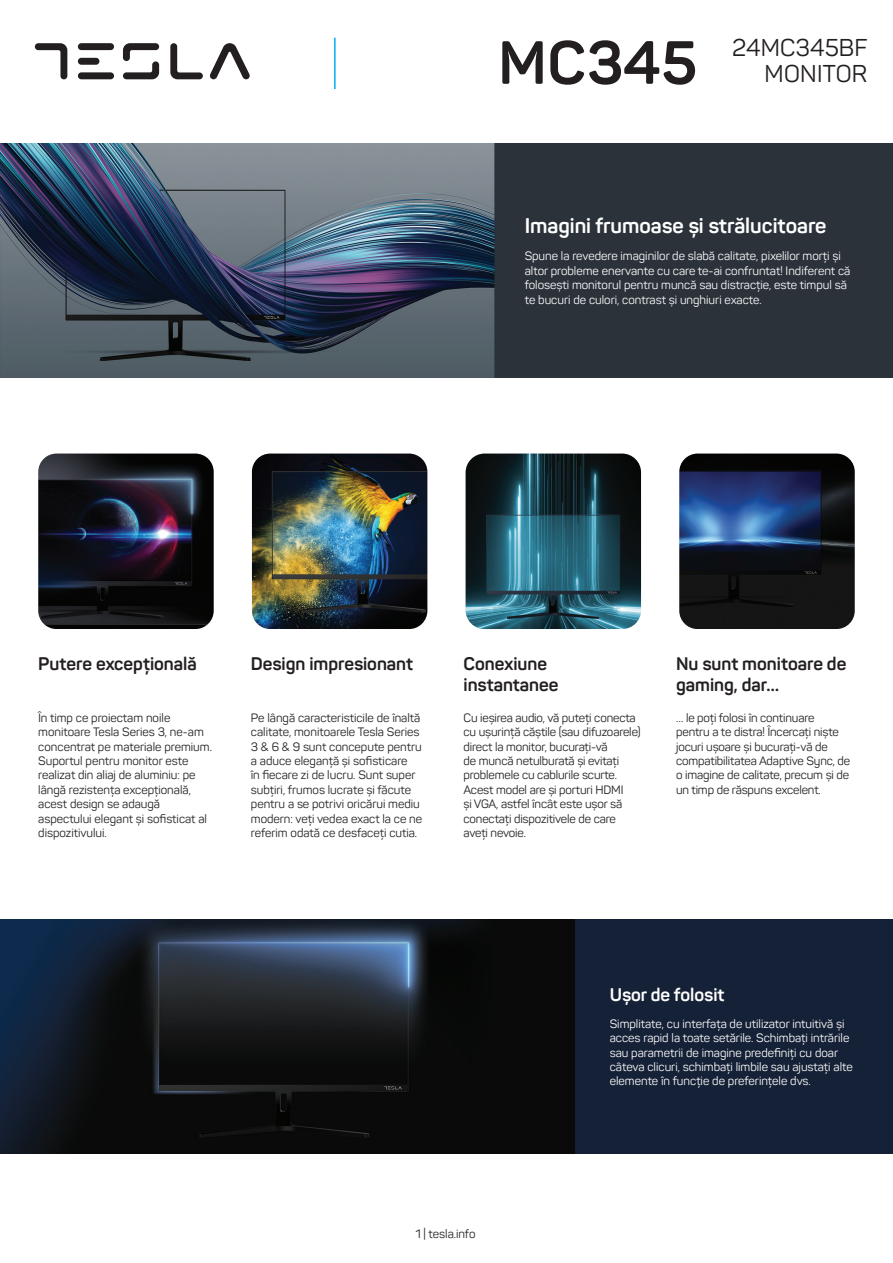
<style>
.page{position:relative;width:893px;height:1263px;background:#fff}
.page>*{position:absolute;margin:0;border:0;box-sizing:border-box;transform-origin:0 0}
.Serija{font:700 60px "Panton";letter-spacing:.005em;color:#231f20}
.Oznaka_modela{font:24px "Panton";letter-spacing:.005em;color:#231f20}
.Naslov_14_pt{font:700 21px "Panton";color:#fff}
.Naslov{font:700 18px/21.6px "Panton";color:#231f20}
.Naslov-2{font:700 18px "Panton";color:#fff}
.Txt{font:12px/14.4px "Panton";letter-spacing:-.005em;color:#231f20}
.Txt_8_pt{font:12px/14.4px "Panton";color:#fff}
</style>
<div class="page">
<svg style="left:210px;top:43px;width:40px;height:36px"></svg>
<svg style="left:35px;top:43px;width:32px;height:36px"></svg>
<svg style="left:123px;top:43px;width:36px;height:36px"></svg>
<svg style="left:170px;top:43px;width:33px;height:36px"></svg>
<div style="left:78px;top:43px;width:36px;height:7px;background:#231f20;border-radius:3px"></div>
<div style="left:78px;top:58px;width:21px;height:7px;background:#231f20;border-radius:3px"></div>
<div style="left:78px;top:72px;width:36px;height:7px;background:#231f20;border-radius:3px"></div>
<hr style="left:334px;top:38px;width:2px;height:51px;background:#00aeef">
<img style="left:252px;top:454px;width:175px;height:175px">
<img style="left:679px;top:454px;width:176px;height:175px">
<img style="left:38px;top:454px;width:176px;height:175px">
<img style="left:466px;top:454px;width:175px;height:175px">
<img style="left:0;top:144px;width:893px;height:233px">
<img style="left:0;top:919px;width:893px;height:234px">
<p class="Serija" style="left:498px;top:26px;width:200px">MC345</p>
<p class="Oznaka_modela" style="left:732px;top:33px;width:137px">24MC345BF</p>
<p class="Oznaka_modela" style="left:765px;top:59px;width:104px">MONITOR</p>
<p class="Naslov_14_pt" style="left:525px;top:213px;width:303px">Imagini frumoase și strălucitoare</p>
<p class="Txt_8_pt" style="left:525px;top:249px;width:327px">Spune la revedere imaginilor de slabă calitate, pixelilor morți și altor probleme enervante cu care te-ai confruntat! Indiferent că folosești monitorul pentru muncă sau distracție, este timpul să te bucuri de culori, contrast și unghiuri exacte.</p>
<p class="Naslov" style="left:38px;top:652px;width:160px">Putere excepțională</p>
<p class="Naslov" style="left:251px;top:652px;width:164px">Design impresionant</p>
<p class="Naslov" style="left:463px;top:652px;width:97px">Conexiune instantanee</p>
<p class="Naslov" style="left:676px;top:652px;width:172px">Nu sunt monitoare de gaming, dar…</p>
<p class="Txt" style="left:38px;top:710px;width:175px">În timp ce proiectam noile monitoare Tesla Series 3, ne-am concentrat pe materiale premium.<br>Suportul pentru monitor este realizat din aliaj de aluminiu: pe lângă rezistența excepțională, acest design se adaugă aspectului elegant și sofisticat al dispozitivului.</p>
<p class="Txt" style="left:251px;top:710px;width:173px">Pe lângă caracteristicile de înaltă calitate, monitoarele Tesla Series 3 &amp; 6 &amp; 9 sunt concepute pentru a aduce eleganță și sofisticare<br>în fiecare zi de lucru. Sunt super subțiri, frumos lucrate și făcute pentru a se potrivi oricărui mediu modern: veți vedea exact la ce ne referim odată ce desfaceți cutia.</p>
<p class="Txt" style="left:463px;top:710px;width:179px">Cu ieșirea audio, vă puteți conecta cu ușurință căștile (sau difuzoarele) direct la monitor, bucurați-vă<br>de muncă netulburată și evitați problemele cu cablurile scurte.<br>Acest model are și porturi HDMI<br>și VGA, astfel încât este ușor să conectați dispozitivele de care aveți nevoie.</p>
<p class="Txt" style="left:676px;top:710px;width:176px">… le poți folosi în continuare pentru a te distra! Încercați niște jocuri ușoare și bucurați-vă de compatibilitatea Adaptive Sync, de o imagine de calitate, precum și de un timp de răspuns excelent.</p>
<p class="Txt" style="left:415px;top:1226px;width:62px">1 | tesla.info</p>
<p class="Naslov-2" style="left:610px;top:983px;width:116px">Ușor de folosit</p>
<p class="Txt_8_pt" style="left:610px;top:1016px;width:245px">Simplitate, cu interfața de utilizator intuitivă și acces rapid la toate setările. Schimbați intrările sau parametrii de imagine predefiniți cu doar câteva clicuri, schimbați limbile sau ajustați alte elemente în funcție de preferințele dvs.</p>
</div>
